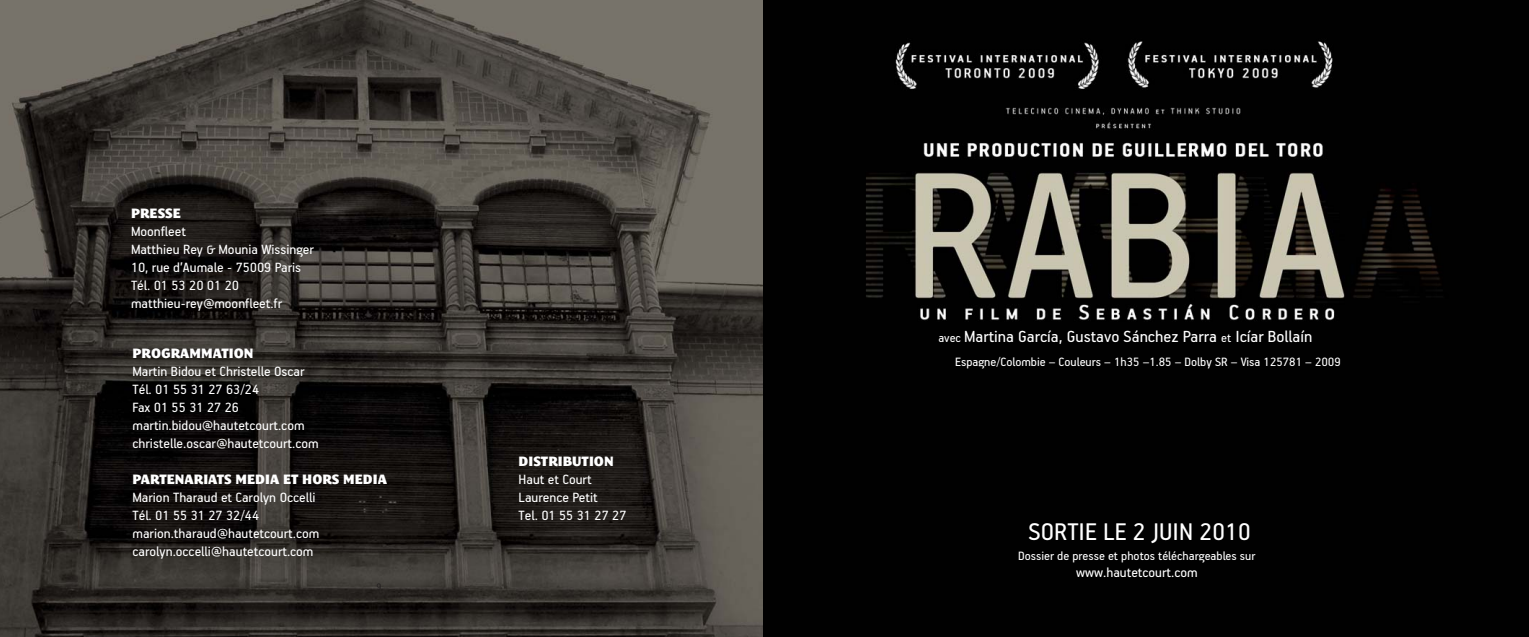
<style>
.page{position:relative;width:1529px;height:637px;background:#fff}
.page>*{position:absolute;margin:0;border:0;box-sizing:border-box;transform-origin:0 0}
.t1{font:27px "Handbook Pro PF";color:#fff}
.t2{font:18px "Handbook Pro PF";color:#fff}
.t3{font:15px/18px "Handbook Pro PF";color:#fff}
.t4{font:13.5px "Handbook Pro PF";color:#fff}
.t5{font:13.5px "M Egalopolis Extra";color:#fff}
.t6{font:10.5px "Handbook Pro PF";color:#231f20}
.s1{font-size:13.5px}
</style>
<div class="page">
<img style="left:0;top:0;width:763px;height:636px">
<svg style="left:763px;top:0;width:765px;height:636px;background:#0e0e0d"></svg>
<p class="t5" style="left:131px;top:206px;width:51px">PRESSE</p>
<p class="t3" style="left:131px;top:223px;width:184px">Moonfleet<br>Matthieu Rey &amp; Mounia Wissinger<br>10, rue d’Aumale - 75009 Paris<br>Tél. 01 53 20 01 20 matthieu-rey@moonfleet.fr</p>
<p class="t5" style="left:132px;top:346px;width:122px">PROGRAMMATION</p>
<p class="t3" style="left:132px;top:363px;width:188px">Martin Bidou et Christelle Oscar<br>Tél. 01 55 31 27 63/24<br>Fax 01 55 31 27 26 martin.bidou@hautetcourt.com christelle.oscar@hautetcourt.com</p>
<p class="t5" style="left:132px;top:472px;width:256px">PARTENARIATS MEDIA ET HORS MEDIA</p>
<p class="t3" style="left:132px;top:489px;width:188px">Marion Tharaud et Carolyn Occelli<br>Tél. 01 55 31 27 32/44 marion.tharaud@hautetcourt.com carolyn.occelli@hautetcourt.com</p>
<p class="t6" style="left:376px;top:582px;width:6px">9</p>
<p class="t5" style="left:518px;top:454px;width:97px">DISTRIBUTION</p>
<p class="t3" style="left:518px;top:471px;width:109px">Haut et Court<br>Laurence Petit<br>Tel. 01 55 31 27 27</p>
<p class="t2" style="left:938px;top:330px;width:375px"><span class="s1">avec</span> Martina García, Gustavo Sánchez Parra <span class="s1">et</span> Icíar Bollaín</p>
<p class="t4" style="left:955px;top:357px;width:387px">Espagne/Colombie – Couleurs – 1h35 –1.85 – Dolby SR – Visa 125781 – 2009</p>
<h1 class="t1" style="left:1028px;top:522px;width:223px">SORTIE LE 2 JUIN 2010</h1>
<p class="t4" style="left:1018px;top:550px;width:239px">Dossier de presse et photos téléchargeables sur</p>
<p class="t3" style="left:1075px;top:564px;width:123px">www.hautetcourt.com</p>
</div>
